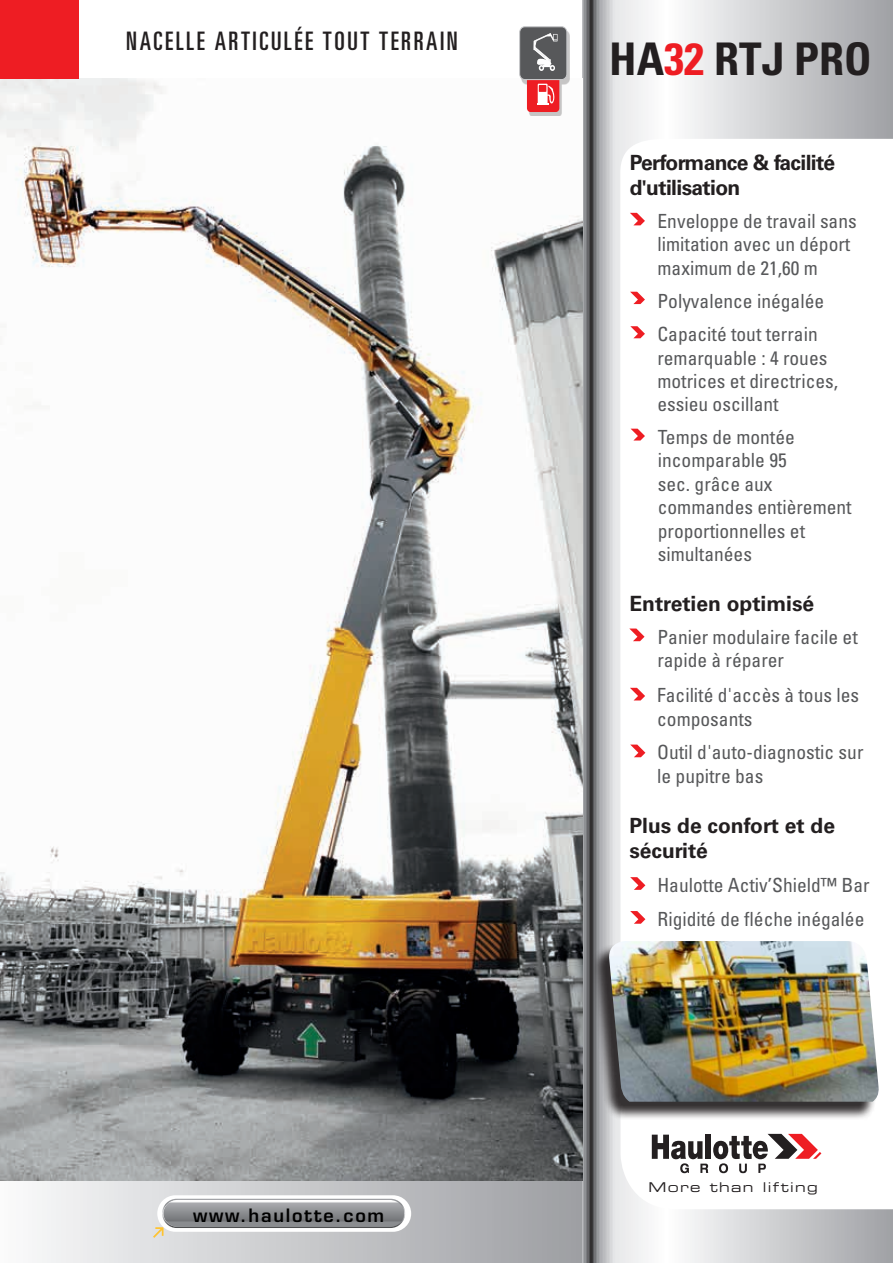
<style>
.page{position:relative;width:893px;height:1263px;background:#fff}
.page>*{position:absolute;margin:0;border:0;box-sizing:border-box;transform-origin:0 0}
.t1{font:700 condensed 45px "Univers";color:#231f20}
.t2{font:ultra-condensed 25.5px "Univers";letter-spacing:.1em;color:#231f20}
.t3{font:700 21px/25.2px "Univers";color:#231f20}
.t4{font:700 21px/25.2px "Univers";letter-spacing:-.02em;color:#231f20}
.t5{font:condensed 19.5px/23.4px "Univers";color:#57585a}
.t6{font:600 18px "Eurostile";letter-spacing:.1em;color:#000}
.t7{font:13.5px "Eurostile Extended Two";letter-spacing:.1em;color:#231f20}
.s1{color:#ee1d23}
</style>
<div class="page">
<div style="left:0;top:1177px;width:589px;height:86px;background:linear-gradient(to right,#f9fafa,#9c9da1)"></div>
<div style="left:157px;top:1195px;width:254px;height:37px;background:linear-gradient(to right,#fefefe,#fff);border-radius:18px"></div>
<div style="left:162px;top:1199px;width:243px;height:29px;background:#a1a2a6;border-radius:15px"></div>
<svg style="left:153px;top:1200px;width:251px;height:38px"></svg>
<svg style="left:582px;top:0;width:311px;height:1263px"></svg>
<div style="left:590px;top:943px;width:286px;height:177px;background:#231f20;opacity:.92"></div>
<img style="left:608px;top:941px;width:271px;height:161px">
<img style="left:0;top:79px;width:583px;height:1102px">
<div style="left:521px;top:30px;width:49px;height:86px;background:#231f20;opacity:.25"></div>
<div style="left:527px;top:76px;width:32px;height:36px;background:#ee1d23;border-radius:4px"></div>
<div style="left:520px;top:27px;width:47px;height:53px;background:#57585a;border-radius:5px"></div>
<div style="left:519px;top:26px;width:48px;height:54px;border:1px solid #c7c8ca;border-radius:5px"></div>
<svg style="left:537px;top:84px;width:18px;height:21px"></svg>
<svg style="left:533px;top:33px;width:24px;height:38px"></svg>
<div style="left:0;top:0;width:79px;height:79px;background:#ee1d23"></div>
<svg style="left:630px;top:292px;width:15px;height:12px"></svg>
<svg style="left:630px;top:326px;width:15px;height:12px"></svg>
<svg style="left:631px;top:429px;width:14px;height:11px"></svg>
<svg style="left:630px;top:213px;width:15px;height:12px"></svg>
<svg style="left:630px;top:688px;width:15px;height:12px"></svg>
<svg style="left:630px;top:744px;width:15px;height:13px"></svg>
<svg style="left:629px;top:628px;width:15px;height:13px"></svg>
<svg style="left:630px;top:877px;width:15px;height:13px"></svg>
<svg style="left:630px;top:911px;width:15px;height:13px"></svg>
<h2 class="t2" style="left:126px;top:26px;width:333px">NACELLE ARTICULÉE TOUT TERRAIN</h2>
<p class="t6" style="left:193px;top:1204px;width:193px">www.haulotte.com</p>
<h1 class="t1" style="left:609px;top:31px;width:264px">HA<span class="s1">32</span> RTJ PRO</h1>
<p class="t4" style="left:630px;top:150px;width:207px">Performance &amp; facilité d'utilisation</p>
<p class="t5" style="left:657px;top:209px;width:201px">Enveloppe de travail sans limitation avec un déport maximum de 21,60 m</p>
<p class="t5" style="left:657px;top:284px;width:168px;line-height:33.3px">Polyvalence inégalée<br>Capacité tout terrain</p>
<p class="t5" style="left:657px;top:346px;width:182px">remarquable : 4 roues motrices et directrices, essieu oscillant</p>
<p class="t5" style="left:658px;top:425px;width:195px">Temps de montée incomparable 95<br>sec. grâce aux commandes entièrement proportionnelles et simultanées</p>
<p class="t3" style="left:629px;top:591px;width:186px">Entretien optimisé</p>
<p class="t5" style="left:657px;top:625px;width:202px">Panier modulaire facile et rapide à réparer</p>
<p class="t5" style="left:657px;top:683px;width:203px">Facilité d'accès à tous les composants</p>
<p class="t5" style="left:657px;top:740px;width:208px">Outil d'auto-diagnostic sur le pupitre bas</p>
<p class="t3" style="left:629px;top:813px;width:207px">Plus de confort et de sécurité</p>
<p class="t5" style="left:657px;top:867px;width:214px;line-height:34.5px">Haulotte Activ’Shield™ Bar<br>Rigidité de fléche inégalée</p>
<p class="t7" style="left:648px;top:1177px;width:171px">More than lifting</p>
</div>
